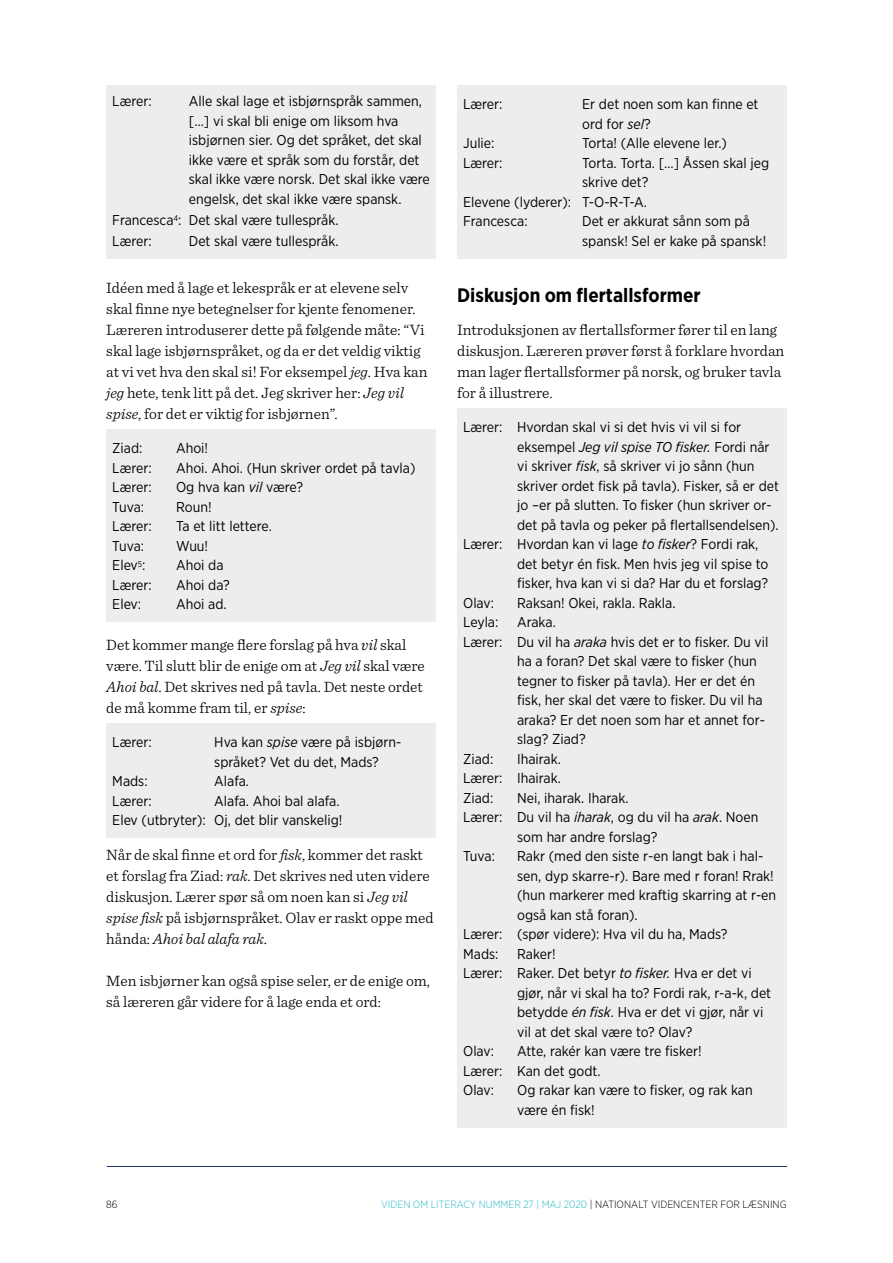
<style>
.page{position:relative;width:893px;height:1263px;background:#fff}
.page>*{position:absolute;margin:0;border:0;box-sizing:border-box;transform-origin:0 0}
.t1{font:700 19.5px "Gotham Narrow";color:#000}
.t2{font:300 15.75px/21px "Sentinel";color:#000}
.t3{font:14.25px/19.5px "Gotham Narrow";color:#000}
.t4{font:italic 14.25px "Gotham Narrow";color:#000}
.t5{font:300 10.5px "Gotham Narrow";color:#2cb8c7}
.t6{font:300 10.5px "Gotham Narrow";color:#000}
.s1{font-style:italic}
.s2{font-style:normal}
.s3{color:#000}
</style>
<div class="page">
<hr style="left:107px;top:1166px;width:680px;height:1px;background:#17365d">
<div style="left:106px;top:85px;width:330px;height:173px;background:#ededed"></div>
<div style="left:106px;top:429px;width:330px;height:193px;background:#ededed"></div>
<div style="left:106px;top:723px;width:330px;height:115px;background:#ededed"></div>
<div style="left:457px;top:85px;width:330px;height:173px;background:#ededed"></div>
<div style="left:457px;top:408px;width:330px;height:720px;background:#ededed"></div>
<p class="t3" style="left:112px;top:91px;width:41px">Lærer:</p>
<p class="t3" style="left:189px;top:91px;width:243px">Alle skal lage et isbjørnspråk sammen, […] vi skal bli enige om liksom hva isbjørnen sier. Og det språket, det skal ikke være et språk som du forstår, det skal ikke være norsk. Det skal ikke være engelsk, det skal ikke være spansk.</p>
<p class="t3" style="left:112px;top:209px;width:228px;line-height:21px">Francesca<sup>4</sup>: Det skal være tullespråk.<br>Lærer:</p>
<p class="t3" style="left:189px;top:231px;width:151px">Det skal være tullespråk.</p>
<p class="t2" style="left:106px;top:276px;width:323px">Idéen med å lage et lekespråk er at elevene selv skal finne nye betegnelser for kjente fenomener.<br>Læreren introduserer dette på følgende måte: “Vi skal lage isbjørnspråket, og da er det veldig viktig at vi vet hva den skal si! For eksempel <span class="s1">jeg</span>. Hva kan <span class="s1">jeg</span> hete, tenk litt på det. Jeg skriver her: <span class="s1">Jeg vil spise</span>, for det er viktig for isbjørnen”.</p>
<p class="t3" style="left:112px;top:438px;width:32px">Ziad:</p>
<p class="t3" style="left:176px;top:438px;width:34px">Ahoi!</p>
<p class="t3" style="left:112px;top:458px;width:41px">Lærer:</p>
<p class="t3" style="left:176px;top:458px;width:241px">Ahoi. Ahoi. (Hun skriver ordet på tavla)</p>
<p class="t3" style="left:112px;top:477px;width:41px">Lærer:</p>
<p class="t3" style="left:176px;top:477px;width:128px">Og hva kan <span class="s1">vil</span> være?</p>
<p class="t3" style="left:112px;top:497px;width:33px">Tuva:</p>
<p class="t3" style="left:176px;top:497px;width:37px">Roun!</p>
<p class="t3" style="left:112px;top:516px;width:41px">Lærer:</p>
<p class="t3" style="left:176px;top:516px;width:97px">Ta et litt lettere.</p>
<p class="t3" style="left:112px;top:536px;width:33px">Tuva:</p>
<p class="t3" style="left:176px;top:536px;width:34px">Wuu!</p>
<p class="t3" style="left:112px;top:555px;width:35px">Elev<sup>5</sup>:</p>
<p class="t3" style="left:176px;top:555px;width:49px">Ahoi da</p>
<p class="t3" style="left:112px;top:575px;width:41px">Lærer:</p>
<p class="t3" style="left:176px;top:575px;width:55px">Ahoi da?</p>
<p class="t3" style="left:112px;top:594px;width:30px">Elev:</p>
<p class="t3" style="left:176px;top:594px;width:52px">Ahoi ad.</p>
<p class="t2" style="left:106px;top:633px;width:320px">Det kommer mange flere forslag på hva <span class="s1">vil</span> skal være. Til slutt blir de enige om at <span class="s1">Jeg vil</span> skal være <span class="s1">Ahoi bal</span>. Det skrives ned på tavla. Det neste ordet de må komme fram til, er <span class="s1">spise</span>:</p>
<p class="t3" style="left:112px;top:732px;width:41px">Lærer:</p>
<p class="t3" style="left:214px;top:732px;width:187px">Hva kan <span class="s1">spise</span> være på isbjørn&shy;språket? Vet du det, Mads?</p>
<p class="t3" style="left:112px;top:771px;width:37px">Mads:</p>
<p class="t3" style="left:214px;top:771px;width:36px">Alafa.</p>
<p class="t3" style="left:112px;top:791px;width:41px">Lærer:</p>
<p class="t3" style="left:112px;top:791px;width:232px;text-align:right">Alafa. Ahoi bal alafa.<br>Elev (utbryter): Oj, det blir vanskelig!</p>
<p class="t2" style="left:106px;top:843px;width:329px">Når de skal finne et ord for <span class="s1">fisk</span>, kommer det raskt et forslag fra Ziad: <span class="s1">rak</span>. Det skrives ned uten videre diskusjon. Lærer spør så om noen kan si <span class="s1">Jeg vil spise fisk</span> på isbjørnspråket. Olav er raskt oppe med hånda: <span class="s1">Ahoi bal alafa rak</span>.</p>
<p class="t2" style="left:106px;top:969px;width:325px">Men isbjørner kan også spise seler, er de enige om, så læreren går videre for å lage enda et ord:</p>
<p class="t3" style="left:463px;top:94px;width:41px">Lærer:</p>
<p class="t3" style="left:582px;top:94px;width:178px">Er det noen som kan finne et ord for <span class="s1">sel</span>?</p>
<p class="t3" style="left:463px;top:133px;width:33px">Julie:</p>
<p class="t3" style="left:582px;top:133px;width:146px">Torta! (Alle elevene ler.)</p>
<p class="t3" style="left:463px;top:153px;width:41px">Lærer:</p>
<p class="t3" style="left:582px;top:153px;width:189px">Torta. Torta. […] Åssen skal jeg</p>
<p class="t3" style="left:582px;top:172px;width:68px">skrive det?</p>
<p class="t3" style="left:463px;top:192px;width:185px">Elevene (lyderer): T-O-R-T-A.</p>
<p class="t3" style="left:463px;top:211px;width:66px">Francesca:</p>
<p class="t3" style="left:582px;top:211px;width:186px">Det er akkurat sånn som på spansk! Sel er kake på spansk!</p>
<h1 class="t1" style="left:457px;top:283px;width:245px">Diskusjon om flertallsformer</h1>
<p class="t2" style="left:457px;top:318px;width:329px">Introduksjonen av flertallsformer fører til en lang diskusjon. Læreren prøver først å forklare hvordan man lager flertallsformer på norsk, og bruker tavla for å illustrere.</p>
<p class="t3" style="left:463px;top:417px;width:280px">Lærer: Hvordan skal vi si det hvis vi vil si for</p>
<p class="t4" style="left:517px;top:438px;width:254px"><span class="s2">eksempel</span> Jeg vil spise TO fisker. <span class="s2">Fordi når</span></p>
<p class="t3" style="left:517px;top:456px;width:239px">vi skriver <span class="s1">fisk</span>, så skriver vi jo sånn (hun</p>
<p class="t3" style="left:517px;top:476px;width:263px">skriver ordet fisk på tavla). Fisker, så er det</p>
<p class="t3" style="left:517px;top:495px;width:256px">jo –er på slutten. To fisker (hun skriver or-</p>
<p class="t3" style="left:517px;top:515px;width:263px">det på tavla og peker på flertallsendelsen).</p>
<p class="t3" style="left:463px;top:534px;width:297px">Lærer: Hvordan kan vi lage <span class="s1">to fisker</span>? Fordi rak,</p>
<p class="t3" style="left:517px;top:554px;width:253px">det betyr én fisk. Men hvis jeg vil spise to</p>
<p class="t3" style="left:517px;top:573px;width:253px">fisker, hva kan vi si da? Har du et forslag?</p>
<p class="t3" style="left:463px;top:593px;width:32px">Olav:</p>
<p class="t3" style="left:517px;top:593px;width:160px">Raksan! Okei, rakla. Rakla.</p>
<p class="t3" style="left:463px;top:612px;width:37px">Leyla:</p>
<p class="t3" style="left:517px;top:612px;width:40px">Araka.</p>
<p class="t3" style="left:463px;top:632px;width:307px">Lærer: Du vil ha <span class="s1">araka</span> hvis det er to fisker. Du vil</p>
<p class="t3" style="left:517px;top:651px;width:241px">ha a foran? Det skal være to fisker (hun</p>
<p class="t3" style="left:517px;top:671px;width:240px">tegner to fisker på tavla). Her er det én</p>
<p class="t3" style="left:517px;top:690px;width:247px">fisk, her skal det være to fisker. Du vil ha</p>
<p class="t3" style="left:517px;top:710px;width:249px">araka? Er det noen som har et annet for-</p>
<p class="t3" style="left:517px;top:729px;width:70px">slag? Ziad?</p>
<p class="t3" style="left:463px;top:749px;width:32px">Ziad:</p>
<p class="t3" style="left:463px;top:749px;width:99px;text-align:justify;text-indent:54px">Ihairak.<br>Lærer: Ihairak.<br>Ziad:</p>
<p class="t3" style="left:517px;top:788px;width:113px">Nei, iharak. Iharak.</p>
<p class="t3" style="left:463px;top:807px;width:297px">Lærer: Du vil ha <span class="s1">iharak</span>, og du vil ha <span class="s1">arak</span>. Noen</p>
<p class="t3" style="left:517px;top:827px;width:142px">som har andre forslag?</p>
<p class="t3" style="left:463px;top:846px;width:33px">Tuva:</p>
<p class="t3" style="left:517px;top:846px;width:248px">Rakr (med den siste r-en langt bak i hal-</p>
<p class="t3" style="left:517px;top:866px;width:258px">sen, dyp skarre-r). Bare med r foran! Rrak!</p>
<p class="t3" style="left:517px;top:885px;width:261px">(hun markerer med kraftig skarring at r-en</p>
<p class="t3" style="left:517px;top:905px;width:122px">også kan stå foran).</p>
<p class="t3" style="left:463px;top:924px;width:266px">Lærer: (spør videre): Hva vil du ha, Mads?</p>
<p class="t3" style="left:463px;top:944px;width:37px">Mads:</p>
<p class="t3" style="left:517px;top:944px;width:40px">Raker!</p>
<p class="t3" style="left:463px;top:963px;width:290px">Lærer: Raker. Det betyr <span class="s1">to fisker.</span> Hva er det vi</p>
<p class="t3" style="left:517px;top:983px;width:256px">gjør, når vi skal ha to? Fordi rak, r-a-k, det</p>
<p class="t3" style="left:517px;top:1002px;width:248px">betydde <span class="s1">én fisk</span>. Hva er det vi gjør, når vi</p>
<p class="t3" style="left:517px;top:1022px;width:177px">vil at det skal være to? Olav?</p>
<p class="t3" style="left:463px;top:1041px;width:32px">Olav:</p>
<p class="t3" style="left:463px;top:1041px;width:240px;text-indent:54px">Atte, rakér kan være tre fisker!<br>Lærer: Kan det godt.<br>Olav:</p>
<p class="t3" style="left:517px;top:1080px;width:237px">Og rakar kan være to fisker, og rak kan være én fisk!</p>
<p class="t6" style="left:106px;top:1197px;width:13px">86</p>
<p class="t5" style="left:381px;top:1197px;width:407px">VIDEN OM LITERACY NUMMER 27 | MAJ 2020 <span class="s3">| NATIONALT VIDENCENTER FOR LÆSNING</span></p>
</div>
